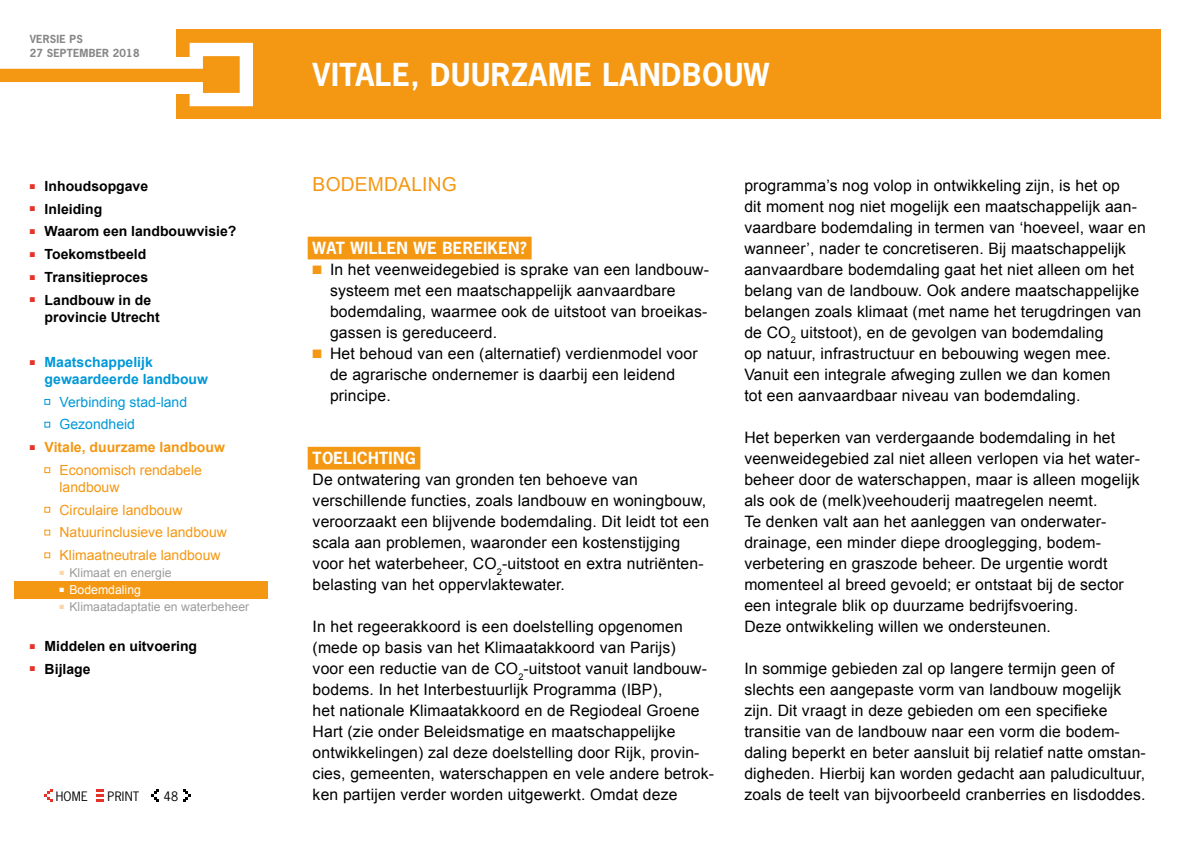
<style>
.page{position:relative;width:1191px;height:844px;background:#fff}
.page>*{position:absolute;margin:0;border:0;box-sizing:border-box;transform-origin:0 0}
.t1{font:700 29.75px "News Gothic";letter-spacing:.02em;color:#fff}
.t2{font:19.25px "Arial";letter-spacing:.01em;color:#f49712}
.t3{font:15.75px/21px "Arial";letter-spacing:.01em;color:#000}
.t4{font:700 15.75px "News Gothic";letter-spacing:.02em;color:#fff}
.t5{font:700 14px/16.8px "Arial";color:#000}
.t6{font:14px/22.8px "Arial";color:#f49712}
.t7{font:700 14px/22.8px "Arial";color:#f49712;text-align:center}
.t8{font:700 14px/16.8px "Arial";color:#0098d8}
.t9{font:14px/22.8px "Arial";color:#0098d8}
.t10{font:12.25px "Arial";color:#9d9d9c}
.t11{font:12.25px "Arial";color:#fff}
.t12{font:12.25px "News Gothic";letter-spacing:.02em;color:#000}
.t13{font:700 10.5px/14px "News Gothic";letter-spacing:.02em;color:#878787}
.s1{font-weight:400}
.s2{color:#f49712}
</style>
<div class="page">
<div style="left:177px;top:30px;width:984px;height:89px;background:#f49712"></div>
<div style="left:190px;top:43px;width:63px;height:63px;background:#f49712;border:13px solid #fff"></div>
<div style="left:157px;top:57px;width:39px;height:37px;background:#fff"></div>
<div style="left:0;top:69px;width:222px;height:13px;background:#f49712"></div>
<div style="left:15px;top:581px;width:253px;height:17px;background:#f49712"></div>
<svg style="left:152px;top:789px;width:7px;height:12px"></svg>
<svg style="left:45px;top:789px;width:7px;height:12px"></svg>
<svg style="left:183px;top:789px;width:8px;height:12px"></svg>
<svg style="left:96px;top:789px;width:8px;height:12px"></svg>
<svg style="left:44px;top:399px;width:6px;height:5px"></svg>
<svg style="left:44px;top:421px;width:6px;height:6px"></svg>
<svg style="left:44px;top:467px;width:6px;height:6px"></svg>
<svg style="left:44px;top:507px;width:6px;height:5px"></svg>
<svg style="left:44px;top:529px;width:6px;height:6px"></svg>
<svg style="left:44px;top:552px;width:6px;height:6px"></svg>
<div style="left:308px;top:236px;width:223px;height:23px;background:#f49712"></div>
<div style="left:308px;top:446px;width:112px;height:23px;background:#f49712"></div>
<p class="t13" style="left:30px;top:32px;width:111px">VERSIE PS<br>27 SEPTEMBER 2018</p>
<p class="t5" style="left:30px;top:178px;width:120px"><sup>■</sup> Inhoudsopgave</p>
<p class="t5" style="left:30px;top:201px;width:74px"><sup>■</sup> Inleiding</p>
<p class="t5" style="left:30px;top:223px;width:208px"><sup>■</sup> Waarom een landbouwvisie?</p>
<p class="t5" style="left:30px;top:246px;width:118px"><sup>■</sup> Toekomstbeeld</p>
<p class="t5" style="left:30px;top:269px;width:120px"><sup>■</sup> Transitieproces</p>
<p class="t5" style="left:45px;top:292px;width:117px;text-indent:-15px"><sup>■</sup> Landbouw in de provincie Utrecht</p>
<p class="t8" style="left:45px;top:354px;width:165px;text-indent:-15px"><sup>■</sup> Maatschappelijk gewaardeerde landbouw</p>
<p class="t9" style="left:60px;top:390px;width:129px">Verbinding stad-land<br>Gezondheid</p>
<p class="t7" style="left:30px;top:436px;width:197px"><sup>■</sup> Vitale, duurzame landbouw<br><span class="s1">Economisch rendabele</span></p>
<p class="t6" style="left:60px;top:475px;width:169px">landbouw<br>Circulaire landbouw<br>Natuurinclusieve landbouw<br>Klimaatneutrale landbouw</p>
<p class="t10" style="left:60px;top:564px;width:114px"><sup>■</sup> Klimaat en energie</p>
<p class="t11" style="left:60px;top:581px;width:83px">■ Bodemdaling</p>
<p class="t10" style="left:60px;top:599px;width:191px"><sup>■</sup> Klimaatadaptatie en waterbeheer</p>
<p class="t5" style="left:30px;top:638px;width:169px"><sup>■</sup> Middelen en uitvoering</p>
<p class="t5" style="left:30px;top:660px;width:62px"><sup>■</sup> Bijlage</p>
<p class="t12" style="left:56px;top:787px;width:34px">HOME</p>
<p class="t12" style="left:108px;top:787px;width:33px">PRINT</p>
<p class="t12" style="left:164px;top:787px;width:16px">48</p>
<h1 class="t1" style="left:313px;top:55px;width:458px">VITALE, DUURZAME LANDBOUW</h1>
<p class="t2" style="left:313px;top:171px;width:146px">BODEMDALING</p>
<p class="t4" style="left:313px;top:237px;width:216px">WAT WILLEN WE BEREIKEN?</p>
<p class="t3" style="left:330px;top:259px;width:379px;text-indent:-17px"><span class="s2">■</span> In het veenweidegebied is sprake van een landbouw&shy;systeem met een maatschappelijk aanvaardbare bodemdaling, waarmee ook de uitstoot van broeikas&shy;gassen is gereduceerd.</p>
<p class="t3" style="left:330px;top:343px;width:369px;text-indent:-17px"><span class="s2">■</span> Het behoud van een (alternatief) verdienmodel voor de agrarische ondernemer is daarbij een leidend principe.</p>
<p class="t4" style="left:313px;top:447px;width:105px">TOELICHTING</p>
<p class="t3" style="left:313px;top:469px;width:398px">De ontwatering van gronden ten behoeve van verschillende functies, zoals landbouw en woningbouw, veroorzaakt een blijvende bodemdaling. Dit leidt tot een scala aan problemen, waaronder een kostenstijging voor het waterbeheer, CO<sub>2</sub>-uitstoot en extra nutriënten&shy;belasting van het oppervlaktewater.</p>
<p class="t3" style="left:313px;top:616px;width:403px">In het regeerakkoord is een doelstelling opgenomen (mede op basis van het Klimaatakkoord van Parijs)<br>voor een reductie van de CO<sub>2</sub>-uitstoot vanuit landbouw&shy;bodems. In het Interbestuurlijk Programma (IBP),<br>het nationale Klimaatakkoord en de Regiodeal Groene Hart (zie onder Beleidsmatige en maatschappelijke ontwikkelingen) zal deze doelstelling door Rijk, provin&shy;cies, gemeenten, waterschappen en vele andere betrok&shy;ken partijen verder worden uitgewerkt. Omdat deze</p>
<p class="t3" style="left:744px;top:175px;width:403px">programma’s nog volop in ontwikkeling zijn, is het op<br>dit moment nog niet mogelijk een maatschappelijk aan&shy;vaardbare bodemdaling in termen van ‘hoeveel, waar en wanneer’, nader te concretiseren. Bij maatschappelijk aanvaardbare bodemdaling gaat het niet alleen om het belang van de landbouw. Ook andere maatschappelijke belangen zoals klimaat (met name het terugdringen van de CO<sub>2</sub> uitstoot), en de gevolgen van bodemdaling<br>op natuur, infrastructuur en bebouwing wegen mee.<br>Vanuit een integrale afweging zullen we dan komen<br>tot een aanvaardbaar niveau van bodemdaling.</p>
<p class="t3" style="left:744px;top:427px;width:397px">Het beperken van verdergaande bodemdaling in het veenweidegebied zal niet alleen verlopen via het water&shy;beheer door de waterschappen, maar is alleen mogelijk als ook de (melk)veehouderij maatregelen neemt.<br>Te denken valt aan het aanleggen van onderwater&shy;drainage, een minder diepe drooglegging, bodem-- verbetering en graszode beheer. De urgentie wordt momenteel al breed gevoeld; er ontstaat bij de sector een integrale blik op duurzame bedrijfsvoering.<br>Deze ontwikkeling willen we ondersteunen.</p>
<p class="t3" style="left:744px;top:658px;width:403px">In sommige gebieden zal op langere termijn geen of slechts een aangepaste vorm van landbouw mogelijk zijn. Dit vraagt in deze gebieden om een specifieke transitie van de landbouw naar een vorm die bodem&shy;daling beperkt en beter aansluit bij relatief natte omstan&shy;digheden. Hierbij kan worden gedacht aan paludicultuur, zoals de teelt van bijvoorbeeld cranberries en lisdoddes.</p>
</div>
